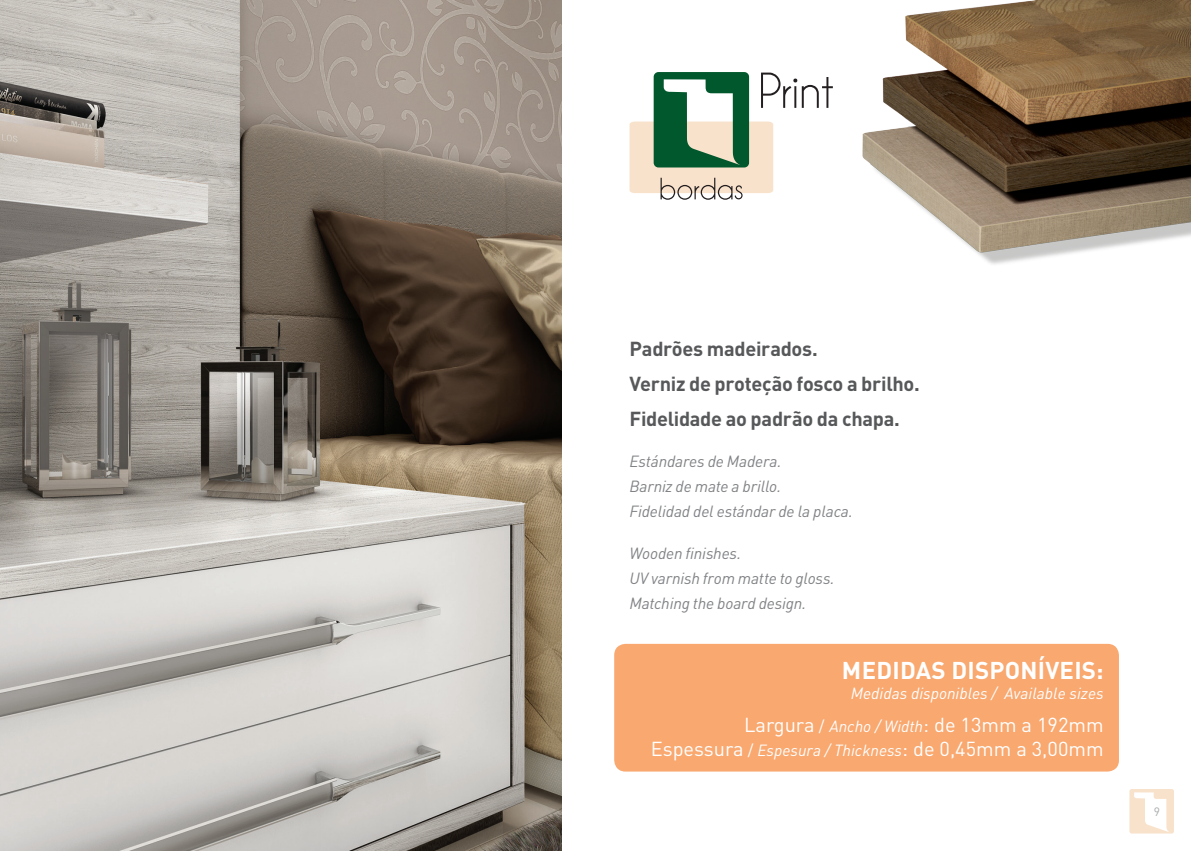
<style>
.page{position:relative;width:1191px;height:851px;background:#fff}
.page>*{position:absolute;margin:0;border:0;box-sizing:border-box;transform-origin:0 0}
.t1{font:700 24px "DIN Pro";letter-spacing:.01em;color:#fff}
.t2{font:20px/24px "DIN Pro";color:#fff;text-align:right}
.t3{font:700 20px/34.8px "DIN Pro";letter-spacing:-.015em;color:#57585a}
.t4{font:italic 16px/24.8px "DIN";letter-spacing:-.01em;color:#808285}
.t5{font:italic 16px "DIN";color:#fff}
.t6{font:12px "DIN Pro";color:#a8a9ad}
.s1{font-size:16px}
.s2{font-family:"DIN";font-style:italic;font-size:16px}
</style>
<div class="page">
<svg style="left:1129px;top:789px;width:45px;height:44px"></svg>
<svg style="left:629px;top:72px;width:184px;height:128px"></svg>
<img style="left:813px;top:0;width:378px;height:264px">
<img style="left:0;top:0;width:561px;height:850px">
<div style="left:614px;top:643px;width:505px;height:128px;background:#f9a86f;border-radius:11px"></div>
<p class="t3" style="left:629px;top:330px;width:292px">Padrões madeirados.<br>Verniz de proteção fosco a brilho.<br>Fidelidade ao padrão da chapa.</p>
<p class="t4" style="left:629px;top:449px;width:225px">Estándares de Madera.<br>Barniz de mate a brillo.<br>Fidelidad del estándar de la placa.</p>
<p class="t4" style="left:629px;top:540px;width:207px">Wooden finishes.<br>UV varnish from matte to gloss.<br>Matching the board design.</p>
<h1 class="t1" style="left:842px;top:654px;width:263px">Medi das disponíveis:</h1>
<p class="t5" style="left:850px;top:682px;width:254px">Medidas disponibles / Available sizes</p>
<p class="t2" style="left:651px;top:711px;width:454px">Largura <span class="s1">/</span> <span class="s2">Ancho / Width</span>: de 13mm a 192mm<br>Espessura <span class="s1">/</span> <span class="s2">Espesura / Thickness</span>: de 0,45mm a 3,00mm</p>
<p class="t6" style="left:1153px;top:803px;width:8px">9</p>
</div>
